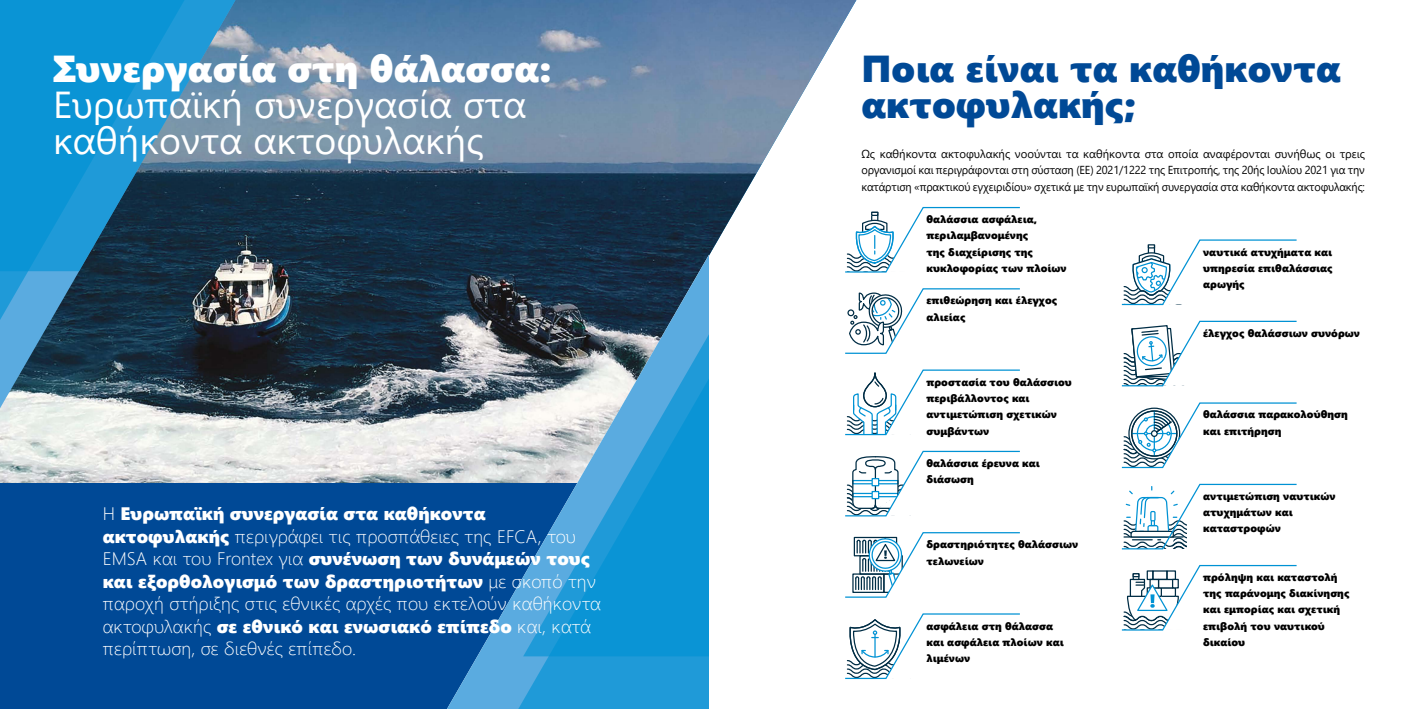
<style>
.page{position:relative;width:1418px;height:709px;background:#fff}
.page>*{position:absolute;margin:0;border:0;box-sizing:border-box;transform-origin:0 0}
.t1{font:37.5px/36.2px "Segoe UI";color:#fff}
.t2{font:37.5px/36.2px "Segoe UI Black";color:#004996}
.t3{font:37.5px "Segoe UI Black";color:#fff}
.t4{font:18.12px/22.5px "Segoe UI Black";color:#fff}
.t5{font:300 18.12px "Segoe UI";color:#fff}
.t6{font:11.5px/16.2px "Segoe UI";letter-spacing:-.015em;color:#000;text-align:justify}
.t7{font:10.62px/16.2px "Segoe UI Black";color:#000}
.s1{font-family:"Segoe UI";font-weight:300}
.s2{font-family:"Segoe UI Black";font-weight:400}
</style>
<div class="page">
<div style="left:0;top:0;width:709px;height:709px;background:#004996"></div>
<img style="left:0;top:0;width:709px;height:483px">
<svg style="left:0;top:271px;width:235px;height:137px;background:#3e5665"></svg>
<svg style="left:0;top:271px;width:212px;height:66px;background:#285470"></svg>
<svg style="left:0;top:0;width:235px;height:271px;background:#1d80b3"></svg>
<svg style="left:709px;top:0;width:311px;height:273px"></svg>
<svg style="left:845px;top:288px;width:175px;height:66px"></svg>
<svg style="left:845px;top:450px;width:175px;height:67px"></svg>
<svg style="left:845px;top:369px;width:175px;height:67px"></svg>
<svg style="left:845px;top:532px;width:175px;height:66px"></svg>
<svg style="left:845px;top:613px;width:175px;height:66px"></svg>
<svg style="left:1121px;top:483px;width:176px;height:67px"></svg>
<svg style="left:1121px;top:402px;width:176px;height:66px"></svg>
<svg style="left:1121px;top:320px;width:176px;height:67px"></svg>
<svg style="left:1121px;top:564px;width:176px;height:67px"></svg>
<svg style="left:1121px;top:239px;width:176px;height:67px"></svg>
<svg style="left:447px;top:255px;width:262px;height:454px"></svg>
<svg style="left:516px;top:328px;width:193px;height:381px;background:#2f98d1"></svg>
<svg style="left:523px;top:311px;width:186px;height:345px;background:#4499c6"></svg>
<h1 class="t3" style="left:53px;top:41px;width:499px">Συνεργασία στη θάλασσα:</h1>
<h1 class="t1" style="left:53px;top:83px;width:474px">Ευρωπαϊκή συνεργασία στα καθήκοντα ακτοφυλακής</h1>
<h2 class="t4" style="left:103px;top:501px;width:384px"><span class="s1">H</span> Ευρωπαϊκή συνεργασία στα καθήκοντα</h2>
<h2 class="t5" style="left:103px;top:519px;width:475px"><span class="s2">ακτοφυλακής</span> περιγράφει τις προσπάθειες της EFCA, του</h2>
<h2 class="t4" style="left:103px;top:546px;width:495px"><span class="s1">EMSA και του Frontex για</span> συνένωση των δυνάμεών τους και εξορθολογισμό των δραστηριοτήτων <span class="s1">με σκοπό την</span></h2>
<h2 class="t5" style="left:103px;top:587px;width:499px">παροχή στήριξης στις εθνικές αρχές που εκτελούν καθήκοντα</h2>
<h2 class="t4" style="left:103px;top:614px;width:489px"><span class="s1">ακτοφυλακής</span> σε εθνικό και ενωσιακό επίπεδο <span class="s1">και, κατά</span></h2>
<h2 class="t5" style="left:103px;top:632px;width:255px">περίπτωση, σε διεθνές επίπεδο.</h2>
<h1 class="t2" style="left:861px;top:48px;width:481px">Ποια είναι τα καθήκοντα ακτοφυλακής;</h1>
<p class="t6" style="left:861px;top:145px;width:505px">Ως καθήκοντα ακτοφυλακής νοούνται τα καθήκοντα στα οποία αναφέρονται συνήθως οι τρεις οργανισμοί και περιγράφονται στη σύσταση (ΕΕ) 2021/1222 της Επιτροπής, της 20ής Ιουλίου 2021 για την κατάρτιση «πρακτικού εγχειριδίου» σχετικά με την ευρωπαϊκή συνεργασία στα καθήκοντα ακτοφυλακής:</p>
<p class="t7" style="left:926px;top:211px;width:142px">θαλάσσια ασφάλεια, περιλαμβανομένης<br>της διαχείρισης της κυκλοφορίας των πλοίων</p>
<p class="t7" style="left:926px;top:292px;width:132px">επιθεώρηση και έλεγχος αλιείας</p>
<p class="t7" style="left:926px;top:373px;width:147px">προστασία του θαλάσσιου περιβάλλοντος και αντιμετώπιση σχετικών συμβάντων</p>
<p class="t7" style="left:926px;top:454px;width:115px">θαλάσσια έρευνα και διάσωση</p>
<p class="t7" style="left:926px;top:536px;width:153px">δραστηριότητες θαλάσσιων τελωνείων</p>
<p class="t7" style="left:926px;top:617px;width:139px">ασφάλεια στη θάλασσα και ασφάλεια πλοίων και λιμένων</p>
<p class="t7" style="left:1203px;top:243px;width:131px;text-align:justify">ναυτικά ατυχήματα και υπηρεσία επιθαλάσσιας αρωγής</p>
<p class="t7" style="left:1203px;top:324px;width:158px">έλεγχος θαλάσσιων συνόρων</p>
<p class="t7" style="left:1203px;top:406px;width:146px">θαλάσσια παρακολούθηση και επιτήρηση</p>
<p class="t7" style="left:1203px;top:487px;width:134px">αντιμετώπιση ναυτικών ατυχημάτων και καταστροφών</p>
<p class="t7" style="left:1203px;top:568px;width:148px">πρόληψη και καταστολή της παράνομης διακίνησης και εμπορίας και σχετική επιβολή του ναυτικού δικαίου</p>
</div>
